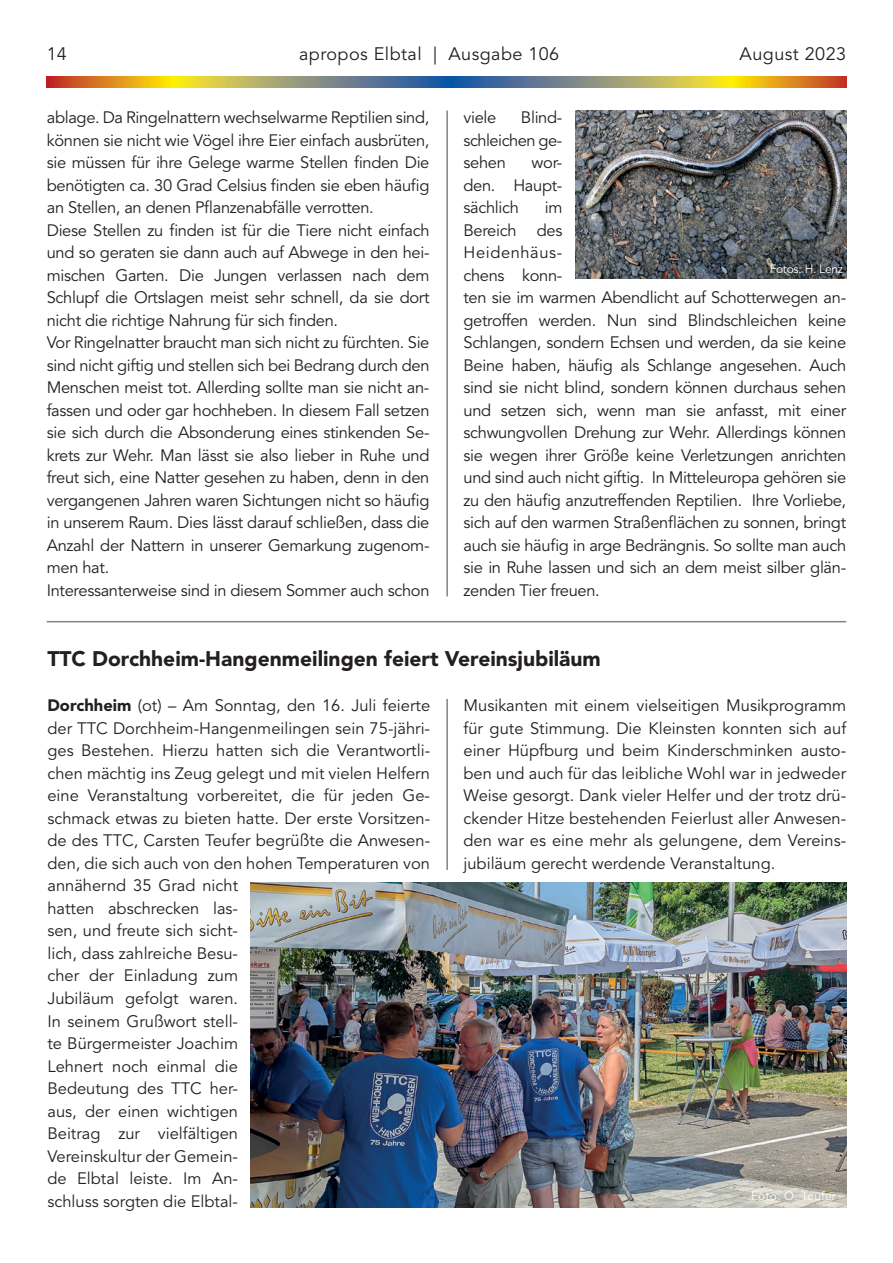
<style>
.page{position:relative;width:893px;height:1263px;background:#fff}
.page>*{position:absolute;margin:0;border:0;box-sizing:border-box;transform-origin:0 0}
.t1{font:900 21px "Avenir LT Std";color:#231f20}
.t2{font:18px "Avenir LT Std";letter-spacing:.025em;color:#231f20}
.t3{font:16.5px/22.5px "Avenir LT Std";letter-spacing:-.02em;color:#231f20;text-align:justify}
.t4{font:16.5px/22.5px "Avenir LT Std";color:#231f20}
.t5{font:12px "Avenir LT Std";letter-spacing:.02em;color:#fff}
.t6{font:12px "Avenir LT Std";letter-spacing:-.02em;color:#fff}
.s1{font-weight:900}
</style>
<div class="page">
<svg style="left:47px;top:77px;width:799px;height:10px;background:#a3935b"></svg>
<hr style="left:446px;top:699px;width:2px;height:171px;background:#808285">
<img style="left:251px;top:883px;width:595px;height:325px">
<hr style="left:47px;top:621px;width:799px;height:1px;background:#808285">
<hr style="left:446px;top:111px;width:2px;height:485px;background:#808285">
<img style="left:575px;top:111px;width:271px;height:168px">
<p class="t2" style="left:47px;top:44px;width:22px">14</p>
<p class="t2" style="left:299px;top:44px;width:262px">apropos Elbtal | Ausgabe 106</p>
<p class="t2" style="left:740px;top:44px;width:108px">August 2023</p>
<p class="t3" style="left:47px;top:107px;width:384px;text-align:left">ablage. Da Ringelnattern wechselwarme Reptilien sind, können sie nicht wie Vögel ihre Eier einfach ausbrüten, sie müssen für ihre Gelege warme Stellen finden Die benötigten ca. 30 Grad Celsius finden sie eben häufig an Stellen, an denen Pflanzenabfälle verrotten.<br>Diese Stellen zu finden ist für die Tiere nicht einfach und so geraten sie dann auch auf Abwege in den hei&shy;mischen Garten. Die Jungen verlassen nach dem Schlupf die Ortslagen meist sehr schnell, da sie dort nicht die richtige Nahrung für sich finden.<br>Vor Ringelnatter braucht man sich nicht zu fürchten. Sie sind nicht giftig und stellen sich bei Bedrang durch den Menschen meist tot. Allerding sollte man sie nicht an&shy;fassen und oder gar hochheben. In diesem Fall setzen sie sich durch die Absonderung eines stinkenden Se&shy;krets zur Wehr. Man lässt sie also lieber in Ruhe und freut sich, eine Natter gesehen zu haben, denn in den vergangenen Jahren waren Sichtungen nicht so häufig in unserem Raum. Dies lässt darauf schließen, dass die Anzahl der Nattern in unserer Gemarkung zugenom&shy;men hat.<br>Interessanterweise sind in diesem Sommer auch schon</p>
<p class="t3" style="left:463px;top:107px;width:34px">viele</p>
<p class="t3" style="left:463px;top:107px;width:100px;text-indent:57px">Blind&shy;schleichen ge&shy;sehen</p>
<p class="t3" style="left:463px;top:152px;width:100px;text-indent:68px">wor&shy;den. Haupt&shy;sächlich</p>
<p class="t3" style="left:463px;top:197px;width:384px;text-align:left;text-indent:81px">im<br>Bereich des<br>Heidenhäus-<br>chens konn-<br>ten sie im warmen Abendlicht auf Schotterwegen an&shy;getroffen werden. Nun sind Blindschleichen keine Schlangen, sondern Echsen und werden, da sie keine Beine haben, häufig als Schlange angesehen. Auch sind sie nicht blind, sondern können durchaus sehen und setzen sich, wenn man sie anfasst, mit einer schwungvollen Drehung zur Wehr. Allerdings können sie wegen ihrer Größe keine Verletzungen anrichten und sind auch nicht giftig. In Mitteleuropa gehören sie zu den häufig anzutreffenden Reptilien. Ihre Vorliebe, sich auf den warmen Straßenflächen zu sonnen, bringt auch sie häufig in arge Bedrängnis. So sollte man auch sie in Ruhe lassen und sich an dem meist silber glän&shy;zenden Tier freuen.</p>
<p class="t6" style="left:770px;top:262px;width:75px">Fotos: H. Lenz</p>
<p class="t1" style="left:47px;top:646px;width:555px">TTC Dorchheim-Hangenmeilingen feiert Vereinsjubiläum</p>
<p class="t3" style="left:463px;top:695px;width:384px">Musikanten mit einem vielseitigen Musikprogramm für gute Stimmung. Die Kleinsten konnten sich auf einer Hüpfburg und beim Kinderschminken austo&shy;ben und auch für das leibliche Wohl war in jedweder Weise gesorgt. Dank vieler Helfer und der trotz drü&shy;ckender Hitze bestehenden Feierlust aller Anwesen&shy;den war es eine mehr als gelungene, dem Vereins&shy;jubiläum gerecht werdende Veranstaltung.</p>
<p class="t4" style="left:47px;top:695px;width:384px"><span class="s1">Dorchheim</span> (ot) – Am Sonntag, den 16. Juli feierte der TTC Dorchheim-Hangenmeilingen sein 75-jähri&shy;ges Bestehen. Hierzu hatten sich die Verantwortli&shy;chen mächtig ins Zeug gelegt und mit vielen Helfern eine Veranstaltung vorbereitet, die für jeden Ge&shy;schmack etwas zu bieten hatte. Der erste Vorsitzen&shy;de des TTC, Carsten Teufer begrüßte die Anwesen&shy;den, die sich auch von den hohen Temperaturen von annähernd 35 Grad nicht<br>hatten abschrecken las-<br>sen, und freute sich sicht-<br>lich, dass zahlreiche Besu-<br>cher der Einladung zum<br>Jubiläum gefolgt waren.<br>In seinem Grußwort stell-<br>te Bürgermeister Joachim<br>Lehnert noch einmal die<br>Bedeutung des TTC her-<br>aus, der einen wichtigen<br>Beitrag zur vielfältigen<br>Vereinskultur der Gemein-<br>de Elbtal leiste. Im An-<br>schluss sorgten die Elbtal-</p>
<p class="t5" style="left:751px;top:1189px;width:86px">Foto: O. Teufer</p>
</div>
